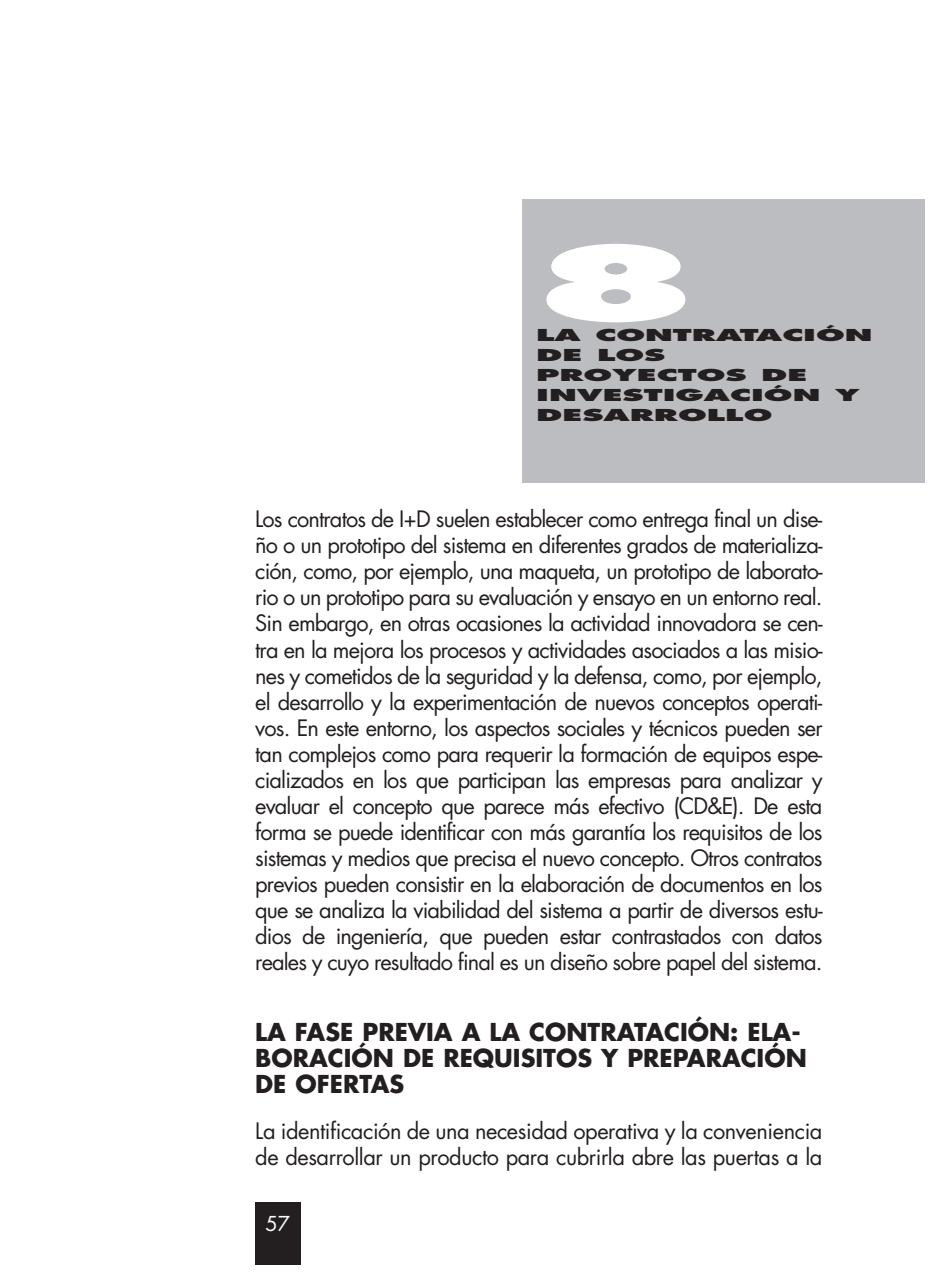
<style>
.page{position:relative;width:936px;height:1276px;background:#fff}
.page>*{position:absolute;margin:0;border:0;box-sizing:border-box;transform-origin:0 0}
.t1{font:800 101px "Futura";color:#fff;scale:2 1}
.t2{font:700 24px/26px "Futura";color:#231f20}
.t3{font:22px/26px "Futura";letter-spacing:-.02em;color:#231f20;text-align:justify}
.t4{font:20px "Futura";color:#fff}
.t5{font:800 16px/20px "Futura";color:#231f20;scale:1.99 1}
</style>
<div class="page">
<div style="left:255px;top:1202px;width:45px;height:62px;background:#231f20"></div>
<div style="left:522px;top:199px;width:402px;height:284px;background:#bcbdc0"></div>
<h1 class="t1" style="left:532px;top:219px;width:86px">8</h1>
<p class="t5" style="left:536px;top:324px;width:168px">LA CONTRATACI ÓN<br>DE</p>
<p class="t5" style="left:536px;top:344px;width:66px;text-indent:61px">LOS<br>PROYEC</p>
<p class="t5" style="left:677px;top:364px;width:54px">TOS DE</p>
<p class="t5" style="left:536px;top:384px;width:11px">IN</p>
<p class="t5" style="left:576px;top:384px;width:144px">VESTIGACIÓN Y</p>
<p class="t5" style="left:536px;top:404px;width:12px">DE</p>
<p class="t5" style="left:582px;top:404px;width:97px">SARROLLO</p>
<p class="t3" style="left:255px;top:506px;width:569px">Los contratos de I+D suelen establecer como entrega final un dise&shy;ño o un prototipo del sistema en diferentes grados de materializa&shy;ción, como, por ejemplo, una maqueta, un prototipo de laborato&shy;rio o un prototipo para su evaluación y ensayo en un entorno real.<br>Sin embargo, en otras ocasiones la actividad innovadora se cen&shy;tra en la mejora los procesos y actividades asociados a las misio&shy;nes y cometidos de la seguridad y la defensa, como, por ejemplo, el desarrollo y la experimentación de nuevos conceptos operati&shy;vos. En este entorno, los aspectos sociales y técnicos pueden ser tan complejos como para requerir la formación de equipos espe&shy;cializados en los que participan las empresas para analizar y evaluar el concepto que parece más efectivo (CD&amp;E). De esta forma se puede identificar con más garantía los requisitos de los sistemas y medios que precisa el nuevo concepto. Otros contratos previos pueden consistir en la elaboración de documentos en los que se analiza la viabilidad del sistema a partir de diversos estu&shy;dios de ingeniería, que pueden estar contrastados con datos reales y cuyo resultado final es un diseño sobre papel del sistema.</p>
<p class="t2" style="left:255px;top:1018px;width:547px">LA FASE PREVIA A LA C ONTRATACI ÓN: ELA-<br>BORACIÓN DE REQUISIT</p>
<p class="t2" style="left:556px;top:1044px;width:252px">OS Y PREPARACI ÓN</p>
<p class="t2" style="left:255px;top:1070px;width:148px">DE OFERTAS</p>
<p class="t3" style="left:255px;top:1117px;width:568px">La identificación de una necesidad operativa y la conveniencia de desarrollar un producto para cubrirla abre las puertas a la</p>
<p class="t4" style="left:265px;top:1211px;width:26px">57</p>
</div>
